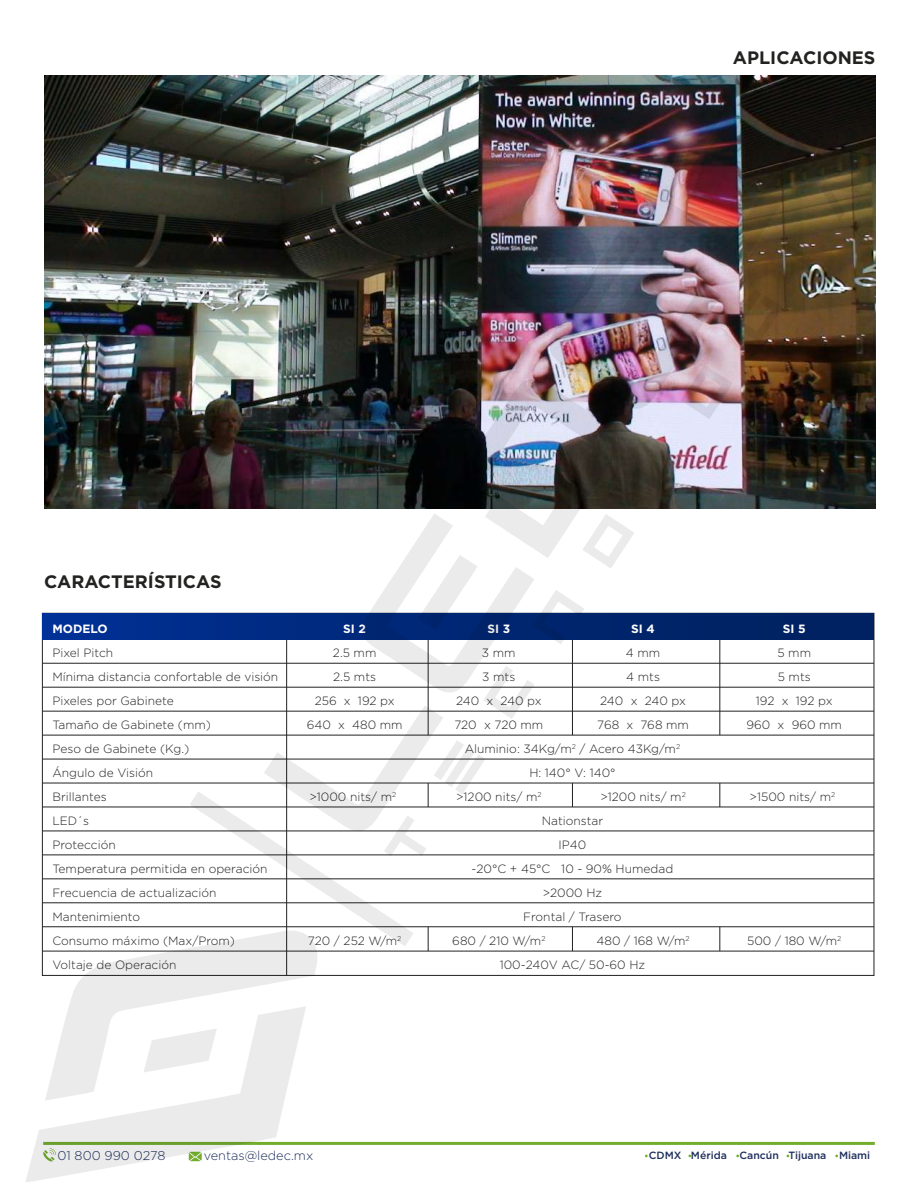
<style>
.page{position:relative;width:918px;height:1188px;background:#fff}
.page>*{position:absolute;margin:0;border:0;box-sizing:border-box;transform-origin:0 0}
.t1{font:700 18px "Gotham";color:#222221}
.t2{font:300 12.75px "Gotham";color:#1e2e5c}
.t3{font:300 12px/24px "Gotham";color:#222221;text-align:center}
.t4{font:700 12px "Gotham";color:#fff}
.t5{font:500 10.5px "Gotham";color:#1e2e5c}
</style>
<div class="page">
<hr style="left:42px;top:927px;width:832px;height:1px;background:#222221">
<hr style="left:42px;top:903px;width:832px;height:1px;background:#222221">
<hr style="left:42px;top:879px;width:832px;height:1px;background:#222221">
<hr style="left:42px;top:855px;width:832px;height:1px;background:#222221">
<hr style="left:42px;top:831px;width:832px;height:1px;background:#222221">
<hr style="left:42px;top:807px;width:832px;height:1px;background:#222221">
<hr style="left:42px;top:783px;width:832px;height:1px;background:#222221">
<hr style="left:42px;top:759px;width:832px;height:1px;background:#222221">
<hr style="left:42px;top:735px;width:832px;height:1px;background:#222221">
<hr style="left:42px;top:711px;width:832px;height:1px;background:#222221">
<hr style="left:42px;top:687px;width:832px;height:1px;background:#222221">
<hr style="left:42px;top:663px;width:832px;height:1px;background:#222221">
<hr style="left:42px;top:639px;width:832px;height:1px;background:#222221">
<hr style="left:42px;top:951px;width:832px;height:1px;background:#222221">
<div style="left:42px;top:613px;width:832px;height:26px;background:#002e8d"></div>
<svg style="left:428px;top:927px;width:1px;height:24px"></svg>
<svg style="left:572px;top:928px;width:1px;height:23px"></svg>
<svg style="left:720px;top:927px;width:1px;height:24px"></svg>
<img style="left:44px;top:76px;width:832px;height:432px">
<hr style="left:43px;top:1142px;width:832px;height:3px;background:#72ad2e">
<svg style="left:190px;top:792px;width:224px;height:154px"></svg>
<img style="left:264px;top:88px;width:551px;height:747px">
<svg style="left:26px;top:1101px;width:280px;height:81px;fill:#ebebeb"></svg>
<svg style="left:45px;top:929px;width:276px;height:172px"></svg>
<svg style="left:143px;top:1028px;width:74px;height:45px"></svg>
<img style="left:384px;top:181px;width:480px;height:675px">
<h1 class="t1" style="left:733px;top:45px;width:144px">APLICACIONES</h1>
<h1 class="t1" style="left:44px;top:570px;width:179px">CARACTERÍSTICAS</h1>
<p class="t4" style="left:52px;top:621px;width:57px">MODELO</p>
<p class="t3" style="left:52px;top:641px;width:227px;text-align:left">Pixel Pitch<br>Mínima distancia confortable de visión<br>Pixeles por Gabinete<br>Tamaño de Gabinete (mm)<br>Peso de Gabinete (Kg.)<br>Ángulo de Visión<br>Brillantes<br>LED´s<br>Protección<br>Temperatura permitida en operación<br>Frecuencia de actualización<br>Mantenimiento<br>Consumo máximo (Max/Prom)<br>Voltaje de Operación</p>
<p class="t4" style="left:343px;top:621px;width:24px">SI 2</p>
<p class="t3" style="left:307px;top:641px;width:97px">2.5 mm<br>2.5 mts<br>256 x 192 px<br>640 x 480 mm</p>
<p class="t3" style="left:309px;top:785px;width:88px">&gt;1000 nits/ m<sup>2</sup></p>
<p class="t3" style="left:308px;top:929px;width:95px">720 / 252 W/m<sup>2</sup></p>
<p class="t4" style="left:487px;top:621px;width:24px">SI 3</p>
<p class="t3" style="left:454px;top:641px;width:90px">3 mm<br>3 mts<br>240 x 240 px<br>720 x 720 mm</p>
<p class="t4" style="left:631px;top:621px;width:25px">SI 4</p>
<p class="t3" style="left:597px;top:641px;width:93px">4 mm<br>4 mts<br>240 x 240 px<br>768 x 768 mm</p>
<p class="t3" style="left:465px;top:737px;width:217px">Aluminio: 34Kg/m<sup>2</sup> / Acero 43Kg/m<sup>2<br></sup>H: 140° V: 140°</p>
<p class="t3" style="left:472px;top:809px;width:203px">Nationstar<br>IP40<br>-20°C + 45°C 10 - 90% Humedad &gt;2000 Hz<br>Frontal / Trasero</p>
<p class="t3" style="left:500px;top:953px;width:147px">100-240V AC/ 50-60 Hz</p>
<p class="t3" style="left:456px;top:785px;width:87px">&gt;1200 nits/ m<sup>2</sup></p>
<p class="t3" style="left:600px;top:785px;width:87px">&gt;1200 nits/ m<sup>2</sup></p>
<p class="t3" style="left:452px;top:929px;width:95px">680 / 210 W/m<sup>2</sup></p>
<p class="t3" style="left:597px;top:929px;width:95px">480 / 168 W/m<sup>2</sup></p>
<p class="t4" style="left:783px;top:621px;width:24px">SI 5</p>
<p class="t3" style="left:747px;top:641px;width:97px">5 mm<br>5 mts<br>192 x 192 px<br>960 x 960 mm</p>
<p class="t3" style="left:750px;top:785px;width:87px">&gt;1500 nits/ m<sup>2</sup></p>
<p class="t3" style="left:747px;top:929px;width:96px">500 / 180 W/m<sup>2</sup></p>
<p class="t2" style="left:58px;top:1148px;width:109px">01 800 990 0278</p>
<p class="t2" style="left:204px;top:1148px;width:111px">ventas@ledec.mx</p>
<p class="t5" style="left:649px;top:1149px;width:223px">CDMX Mérida Cancún Tijuana Miami</p>
</div>
